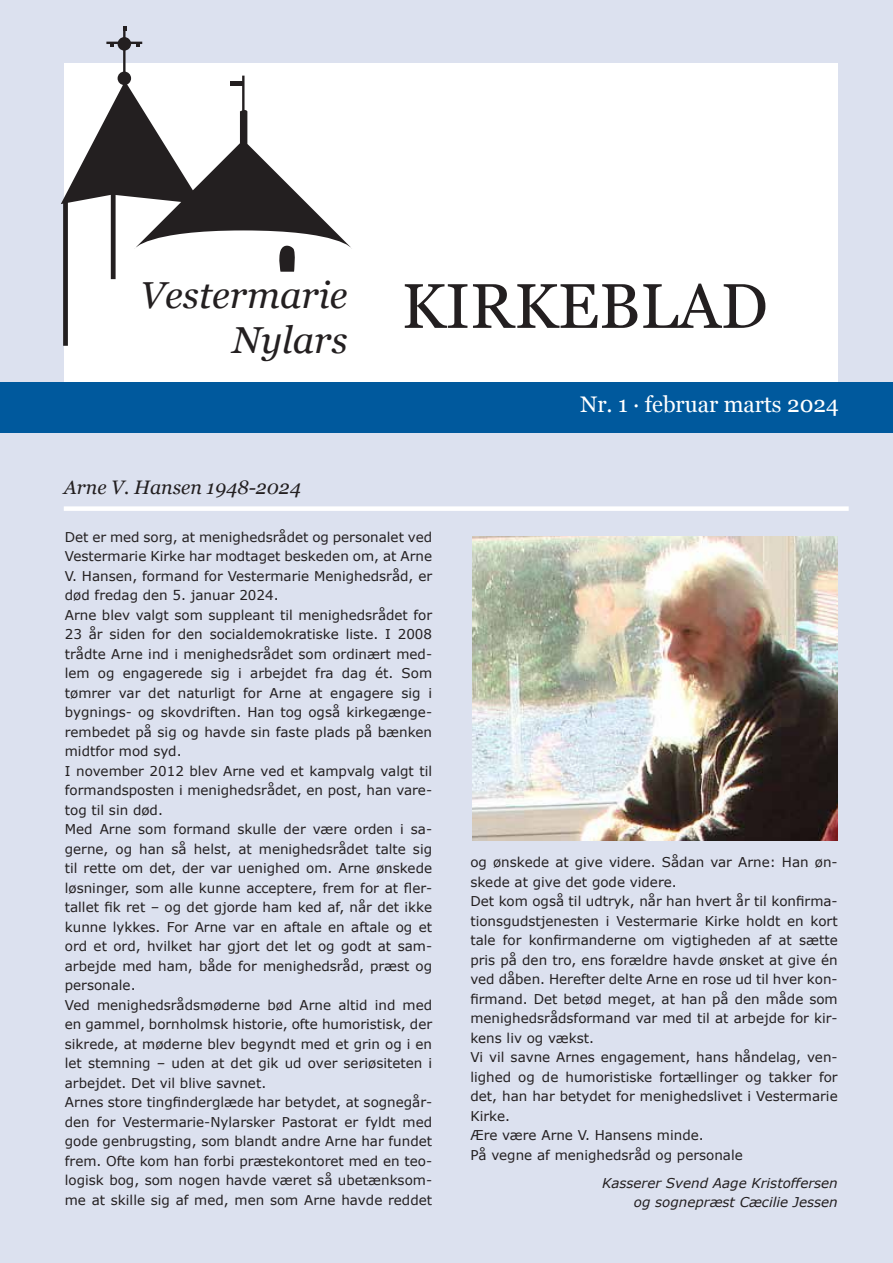
<style>
.page{position:relative;width:893px;height:1263px;background:#dce1ef}
.page>*{position:absolute;margin:0;border:0;box-sizing:border-box;transform-origin:0 0}
.t1{font:italic 37.5px/45px "Georgia";color:#231f20}
.t2{font:22.5px "Georgia";color:#fff}
.t3{font:italic 19.5px "Georgia";color:#231f20}
.t4{font:13.5px/19.5px "Verdana";color:#231f20}
.t5{font:italic 13.5px/19.5px "Verdana";color:#231f20;text-align:right}
.s1{font-style:normal;font-size:63px}
</style>
<div class="page">
<div style="left:64px;top:64px;width:774px;height:356px;background:#fff"></div>
<div style="left:111px;top:194px;width:5px;height:85px;background:#231f20"></div>
<div style="left:118px;top:72px;width:13px;height:13px;background:#231f20;border-radius:50%"></div>
<div style="left:118px;top:37px;width:13px;height:14px;background:#231f20;border-radius:50%"></div>
<hr style="left:242px;top:76px;width:3px;height:37px;background:#231f20">
<hr style="left:123px;top:30px;width:3px;height:51px;background:#231f20">
<svg style="left:110px;top:44px;width:4px;height:3px"></svg>
<svg style="left:136px;top:44px;width:4px;height:3px"></svg>
<svg style="left:123px;top:26px;width:3px;height:4px"></svg>
<hr style="left:106px;top:42px;width:36px;height:2px;background:#231f20">
<svg style="left:61px;top:81px;width:291px;height:191px"></svg>
<div style="left:63px;top:201px;width:5px;height:145px;background:#231f20"></div>
<div style="left:0;top:382px;width:893px;height:51px;background:#00599d"></div>
<div style="left:64px;top:506px;width:785px;height:5px;background:#fff"></div>
<img style="left:472px;top:537px;width:366px;height:303px">
<h1 class="t1" style="left:232px;top:271px;width:537px;text-indent:-92px">Vestermarie <span class="s1">KIRKEBLAD<br></span>Nylars</h1>
<h2 class="t2" style="left:580px;top:388px;width:260px">Nr. 1 · februar marts 2024</h2>
<h3 class="t3" style="left:64px;top:473px;width:238px">Arne V. Hansen 1948-2024</h3>
<p class="t4" style="left:65px;top:527px;width:369px">Det er med sorg, at menighedsrådet og personalet ved Vestermarie Kirke har modtaget beskeden om, at Arne V. Hansen, formand for Vestermarie Menighedsråd, er død fredag den 5. januar 2024.<br>Arne blev valgt som suppleant til menighedsrådet for 23 år siden for den socialdemokratiske liste. I 2008 trådte Arne ind i menighedsrådet som ordinært med&shy;lem og engagerede sig i arbejdet fra dag ét. Som tømrer var det naturligt for Arne at engagere sig i bygnings- og skovdriften. Han tog også kirkegænge&shy;rembedet på sig og havde sin faste plads på bænken midtfor mod syd.<br>I november 2012 blev Arne ved et kampvalg valgt til formandsposten i menighedsrådet, en post, han vare&shy;tog til sin død.<br>Med Arne som formand skulle der være orden i sa&shy;gerne, og han så helst, at menighedsrådet talte sig til rette om det, der var uenighed om. Arne ønskede løsninger, som alle kunne acceptere, frem for at fler&shy;tallet fik ret – og det gjorde ham ked af, når det ikke kunne lykkes. For Arne var en aftale en aftale og et ord et ord, hvilket har gjort det let og godt at sam&shy;arbejde med ham, både for menighedsråd, præst og personale.<br>Ved menighedsrådsmøderne bød Arne altid ind med en gammel, bornholmsk historie, ofte humoristisk, der sikrede, at møderne blev begyndt med et grin og i en let stemning – uden at det gik ud over seriøsiteten i arbejdet. Det vil blive savnet.<br>Arnes store tingfinderglæde har betydet, at sognegår&shy;den for Vestermarie-Nylarsker Pastorat er fyldt med gode genbrugsting, som blandt andre Arne har fundet frem. Ofte kom han forbi præstekontoret med en teo&shy;logisk bog, som nogen havde været så ubetænksom&shy;me at skille sig af med, men som Arne havde reddet</p>
<p class="t4" style="left:470px;top:853px;width:369px">og ønskede at give videre. Sådan var Arne: Han øn&shy;skede at give det gode videre.<br>Det kom også til udtryk, når han hvert år til konfirma&shy;tionsgudstjenesten i Vestermarie Kirke holdt en kort tale for konfirmanderne om vigtigheden af at sætte pris på den tro, ens forældre havde ønsket at give én ved dåben. Herefter delte Arne en rose ud til hver kon&shy;firmand. Det betød meget, at han på den måde som menighedsrådsformand var med til at arbejde for kir&shy;kens liv og vækst.<br>Vi vil savne Arnes engagement, hans håndelag, ven&shy;lighed og de humoristiske fortællinger og takker for det, han har betydet for menighedslivet i Vestermarie Kirke.<br>Ære være Arne V. Hansens minde.<br>På vegne af menighedsråd og personale</p>
<p class="t5" style="left:602px;top:1173px;width:237px">Kasserer Svend Aage Kristoffersen og sognepræst Cæcilie Jessen</p>
</div>
